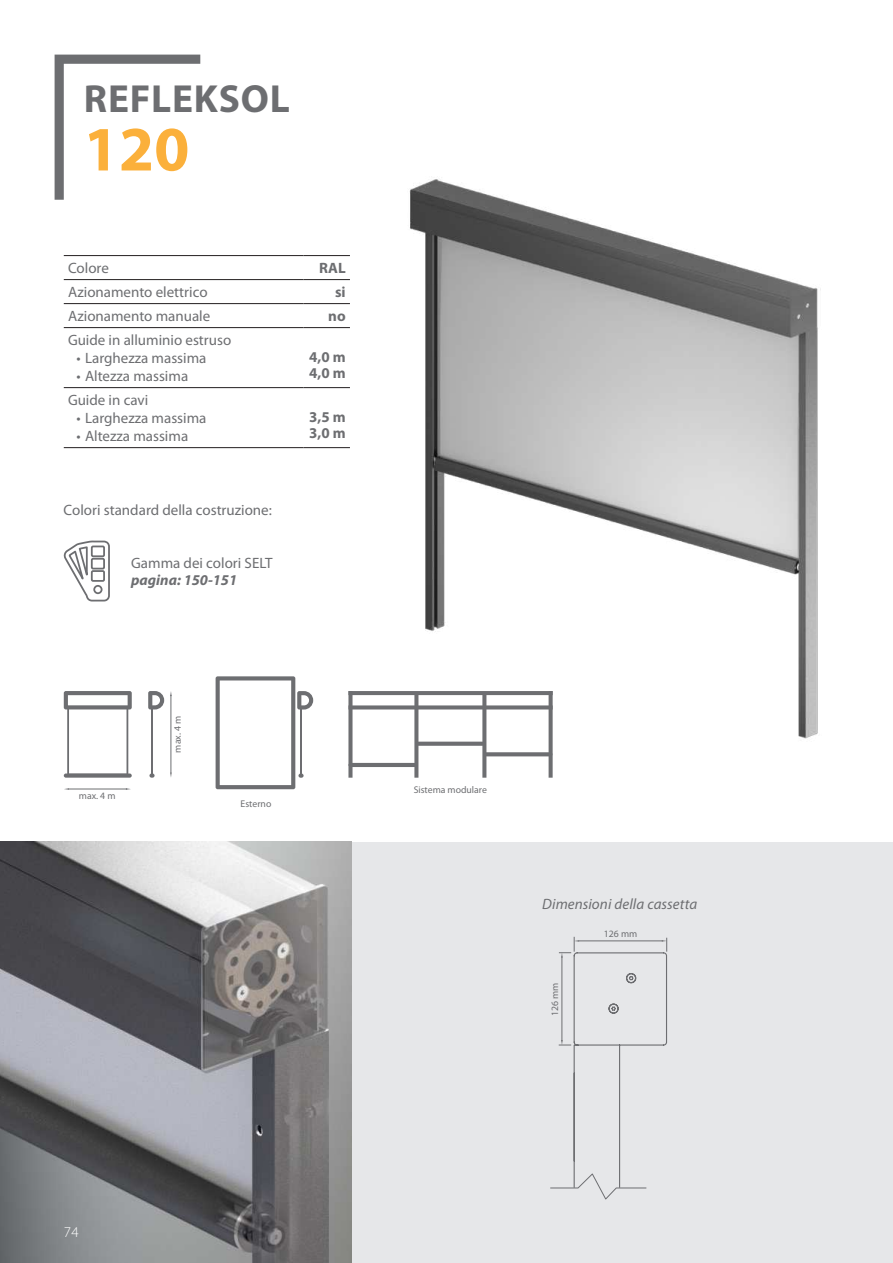
<style>
.page{position:relative;width:893px;height:1263px;background:#fff}
.page>*{position:absolute;margin:0;border:0;box-sizing:border-box;transform-origin:0 0}
.t1{font:700 63.6px "Myriad Pro";color:#fbb03b}
.t2{font:700 39.3px "Myriad Pro";letter-spacing:.02em;color:#6d6e71}
.t3{font:15px "Myriad Pro";color:#6d6e71}
.t4{font:700 15px/16.5px "Myriad Pro";letter-spacing:.005em;color:#6d6e71}
.t5{font:italic 15px "Myriad Pro";letter-spacing:.005em;color:#6d6e71}
.t6{font:italic 700 15px "Myriad Pro";color:#6d6e71}
.t7{font:300 15px "Myriad Pro";color:#fff}
.t8{font:9.75px "Myriad Pro";color:#6d6e71}
</style>
<div class="page">
<svg style="left:55px;top:55px;width:145px;height:145px"></svg>
<div style="left:351px;top:842px;width:542px;height:421px;background:#e6e7e9"></div>
<img style="left:361px;top:179px;width:460px;height:574px">
<img style="left:0;top:842px;width:351px;height:421px">
<hr style="left:64px;top:255px;width:240px;height:1px;background:#231f20">
<hr style="left:304px;top:255px;width:46px;height:1px;background:#231f20">
<hr style="left:64px;top:279px;width:240px;height:1px;background:#231f20">
<hr style="left:304px;top:279px;width:46px;height:1px;background:#231f20">
<hr style="left:64px;top:303px;width:240px;height:1px;background:#231f20">
<hr style="left:304px;top:303px;width:46px;height:1px;background:#231f20">
<hr style="left:64px;top:327px;width:240px;height:1px;background:#231f20">
<hr style="left:304px;top:327px;width:46px;height:1px;background:#231f20">
<hr style="left:64px;top:387px;width:240px;height:1px;background:#231f20">
<hr style="left:304px;top:387px;width:46px;height:1px;background:#231f20">
<hr style="left:64px;top:447px;width:240px;height:1px;background:#231f20">
<hr style="left:304px;top:447px;width:46px;height:1px;background:#231f20">
<hr style="left:68px;top:789px;width:59px;height:1px;background:#6d6e71">
<hr style="left:171px;top:695px;width:1px;height:78px;background:#6d6e71">
<svg style="left:64px;top:691px;width:68px;height:82px"></svg>
<div style="left:64px;top:773px;width:68px;height:5px;background:#6d6e71;border-radius:2px"></div>
<svg style="left:149px;top:773px;width:6px;height:5px"></svg>
<svg style="left:148px;top:691px;width:16px;height:18px"></svg>
<hr style="left:151px;top:709px;width:2px;height:66px;background:#6d6e71">
<svg style="left:216px;top:676px;width:97px;height:113px"></svg>
<svg style="left:484px;top:752px;width:68px;height:4px"></svg>
<svg style="left:416px;top:742px;width:68px;height:4px"></svg>
<hr style="left:348px;top:763px;width:68px;height:4px;background:#6d6e71;border-radius:2px">
<svg style="left:348px;top:695px;width:4px;height:83px"></svg>
<svg style="left:549px;top:695px;width:4px;height:83px"></svg>
<svg style="left:414px;top:695px;width:4px;height:83px"></svg>
<svg style="left:348px;top:705px;width:205px;height:4px"></svg>
<hr style="left:348px;top:691px;width:205px;height:4px;background:#6d6e71">
<svg style="left:482px;top:695px;width:4px;height:83px"></svg>
<svg style="left:550px;top:937px;width:118px;height:263px"></svg>
<svg style="left:63px;top:540px;width:47px;height:62px"></svg>
<h2 class="t2" style="left:84px;top:82px;width:207px">REFLEKSOL</h2>
<h1 class="t1" style="left:84px;top:123px;width:107px">120</h1>
<p class="t3" style="left:68px;top:261px;width:42px">Colore</p>
<p class="t4" style="left:319px;top:261px;width:28px">RAL</p>
<p class="t3" style="left:68px;top:285px;width:141px">Azionamento elettrico</p>
<p class="t4" style="left:335px;top:285px;width:12px">si</p>
<p class="t3" style="left:68px;top:309px;width:144px">Azionamento manuale</p>
<p class="t4" style="left:328px;top:309px;width:19px">no</p>
<p class="t3" style="left:68px;top:333px;width:165px">Guide in alluminio estruso</p>
<p class="t3" style="left:77px;top:351px;width:131px">• Larghezza massima</p>
<p class="t3" style="left:77px;top:369px;width:113px">• Altezza massima</p>
<p class="t4" style="left:309px;top:350px;width:38px">4,0 m<br>4,0 m</p>
<p class="t3" style="left:68px;top:393px;width:82px">Guide in cavi</p>
<p class="t3" style="left:77px;top:411px;width:131px">• Larghezza massima</p>
<p class="t3" style="left:77px;top:429px;width:113px">• Altezza massima</p>
<p class="t3" style="left:64px;top:502px;width:210px">Colori standard della costruzione:</p>
<p class="t3" style="left:131px;top:556px;width:143px">Gamma dei colori SELT</p>
<p class="t6" style="left:131px;top:574px;width:108px">pagina: 150-151</p>
<p class="t4" style="left:309px;top:410px;width:38px">3,5 m<br>3,0 m</p>
<p class="t8" style="left:79px;top:791px;width:38px">max. 4 m</p>
<p class="t8" style="left:173px;top:753px;width:38px;rotate:-90deg">max. 4 m</p>
<p class="t8" style="left:241px;top:798px;width:32px">Esterno</p>
<p class="t8" style="left:414px;top:785px;width:75px">Sistema modulare</p>
<p class="t5" style="left:542px;top:898px;width:157px">Dimensioni della cassetta</p>
<p class="t8" style="left:604px;top:929px;width:35px">126 mm</p>
<p class="t8" style="left:550px;top:1016px;width:35px;rotate:-90deg">126 mm</p>
<p class="t7" style="left:64px;top:1226px;width:16px">74</p>
</div>
